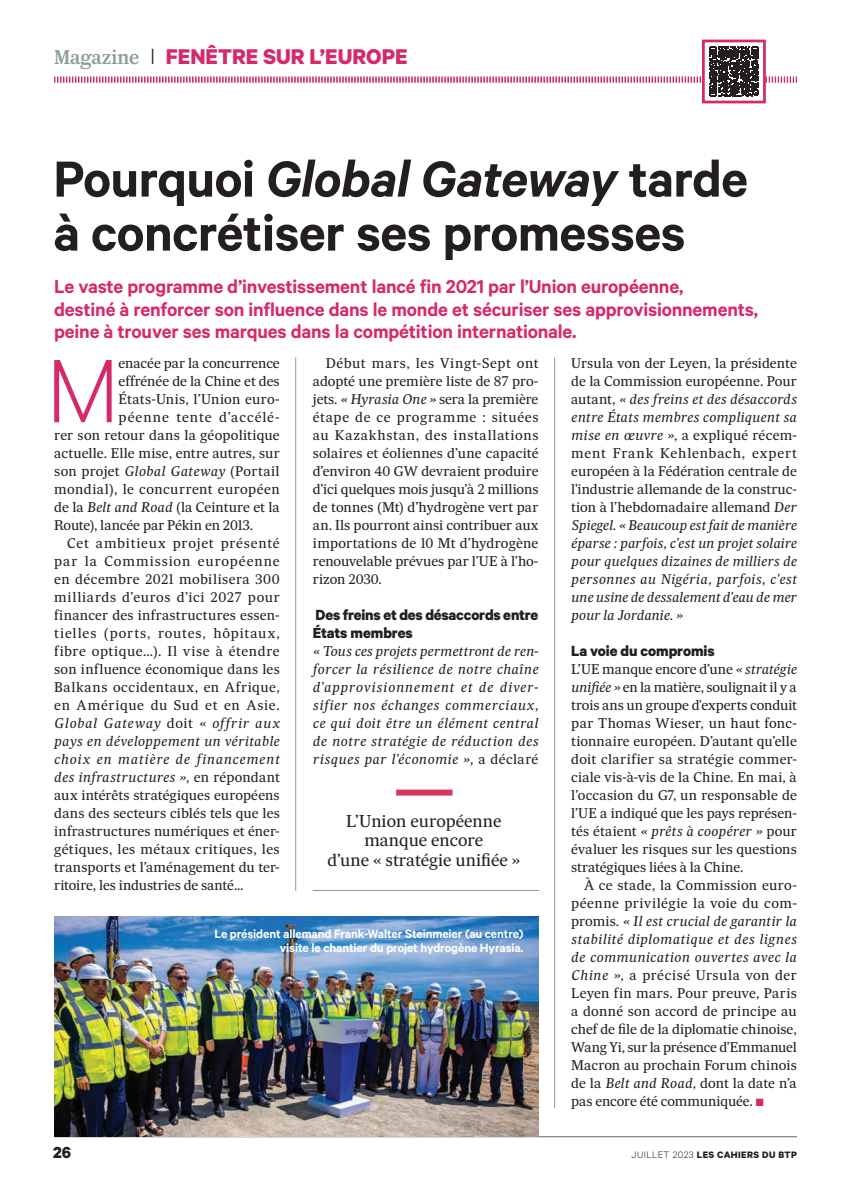
<style>
.page{position:relative;width:852px;height:1192px;background:#fff}
.page>*{position:absolute;margin:0;border:0;box-sizing:border-box;transform-origin:0 0}
.t1{font:300 101.4px "Calibre";color:#d6296b}
.t2{font:600 57px/54px "Calibre";letter-spacing:-.01em;color:#231f20}
.t3{font:700 24px "Calibre";color:#d6296b}
.t4{font:600 21px/22.5px "Calibre";letter-spacing:-.01em;color:#d6296b}
.t5{font:700 18px "Calibre";color:#231f20}
.t6{font:700 16.5px/18px "Calibre";letter-spacing:-.01em;color:#231f20}
.t7{font:16.5px/19.5px "Sueca";color:#231f20;text-align:center}
.t8{font:13.5px/18px "Sueca";letter-spacing:.015em;color:#231f20;text-align:justify}
.t9{font:italic 13.5px/18px "Sueca";letter-spacing:.035em;color:#231f20;text-align:justify}
.t10{font:13.5px "Sueca";letter-spacing:-.005em;color:#231f20}
.t11{font:600 13.5px/13.5px "Calibre";letter-spacing:-.01em;color:#fff;text-align:right}
.t12{font:13.5px "Sueca";letter-spacing:.04em;color:#231f20}
.t13{font:13.5px "Sueca";letter-spacing:.055em;color:#231f20}
.t14{font:13.5px "Sueca";letter-spacing:.07em;color:#231f20}
.t15{font:13.5px "Sueca";letter-spacing:.06em;color:#231f20}
.t16{font:italic 13.5px "Sueca";letter-spacing:.055em;color:#231f20}
.t17{font:italic 13.5px "Sueca";letter-spacing:.06em;color:#231f20}
.t18{font:13.5px "Sueca";letter-spacing:.045em;color:#231f20}
.t19{font:700 10.5px "Calibre";letter-spacing:.04em;color:#231f20}
.s1{font-family:"Caponi Text";font-weight:500;font-size:21px;color:#8b9b97}
.s2{font-weight:300;font-size:24.75px;color:#231f20}
.s3{font-style:italic}
.s4{font-style:normal}
.s5{color:#d6296b}
.s6{font-weight:300}
</style>
<div class="page">
<hr style="left:54px;top:1136px;width:742px;height:1px;background:#8b9b97">
<hr style="left:295px;top:357px;width:1px;height:534px;background:#8b9b97">
<hr style="left:554px;top:357px;width:1px;height:751px;background:#8b9b97">
<div style="left:396px;top:789px;width:56px;height:6px;background:#d83461"></div>
<hr style="left:312px;top:890px;width:227px;height:1px;background:#8b9b97">
<img style="left:54px;top:916px;width:484px;height:220px">
<svg style="left:54px;top:39px;width:743px;height:65px"></svg>
<h3 class="t3" style="left:54px;top:41px;width:355px"><span class="s1">Magazine</span> <span class="s2">I</span> FENÊTRE SUR L’EUROPE</h3>
<h2 class="t2" style="left:53px;top:150px;width:696px">Pourquoi <span class="s3">Global Gateway</span> tarde à concrétiser ses promesses</h2>
<h3 class="t4" style="left:54px;top:275px;width:705px">Le vaste programme d’investissement lancé fin 2021 par l’Union européenne,<br>destiné à renforcer son influence dans le monde et sécuriser ses approvisionnements, peine à trouver ses marques dans la compétition internationale.</h3>
<h1 class="t1" style="left:46px;top:332px;width:75px">M</h1>
<p class="t10" style="left:119px;top:353px;width:163px">enacée par la concurrence</p>
<p class="t10" style="left:119px;top:371px;width:162px">effrénée de la Chine et des</p>
<p class="t8" style="left:119px;top:390px;width:163px">États-Unis, l’Union euro-</p>
<p class="t14" style="left:119px;top:407px;width:163px">péenne tente d’accélé-</p>
<p class="t8" style="left:54px;top:426px;width:227px">rer son retour dans la géopolitique</p>
<p class="t8" style="left:54px;top:444px;width:227px">actuelle. Elle mise, entre autres, sur</p>
<p class="t8" style="left:54px;top:462px;width:227px">son projet <span class="s3">Global Gateway</span> (Portail</p>
<p class="t8" style="left:54px;top:480px;width:227px">mondial), le concurrent européen</p>
<p class="t8" style="left:54px;top:498px;width:227px">de la <span class="s3">Belt and Road</span> (la Ceinture et la</p>
<p class="t10" style="left:54px;top:515px;width:200px">Route), lancée par Pékin en 2013.</p>
<p class="t13" style="left:67px;top:533px;width:214px">Cet ambitieux projet présenté</p>
<p class="t14" style="left:54px;top:551px;width:227px">par la Commission européenne</p>
<p class="t8" style="left:54px;top:570px;width:227px">en décembre 2021 mobilisera 300</p>
<p class="t13" style="left:54px;top:587px;width:227px">milliards d’euros d’ici 2027 pour</p>
<p class="t8" style="left:54px;top:606px;width:227px">financer des infrastructures essen-</p>
<p class="t15" style="left:54px;top:623px;width:227px">tielles (ports, routes, hôpitaux,</p>
<p class="t12" style="left:54px;top:641px;width:227px">fibre optique…). Il vise à étendre</p>
<p class="t8" style="left:54px;top:660px;width:227px">son influence économique dans les</p>
<p class="t12" style="left:54px;top:677px;width:227px">Balkans occidentaux, en Afrique,</p>
<p class="t18" style="left:54px;top:695px;width:227px">en Amérique du Sud et en Asie.</p>
<p class="t16" style="left:54px;top:713px;width:227px">Global Gateway <span class="s4">doit</span> « offrir aux</p>
<p class="t9" style="left:54px;top:732px;width:227px">pays en développement un véritable</p>
<p class="t17" style="left:54px;top:749px;width:227px">choix en matière de financement</p>
<p class="t9" style="left:54px;top:768px;width:227px">des infrastructures », <span class="s4">en répondant</span></p>
<p class="t8" style="left:54px;top:786px;width:227px">aux intérêts stratégiques européens</p>
<p class="t8" style="left:54px;top:804px;width:227px">dans des secteurs ciblés tels que les</p>
<p class="t8" style="left:54px;top:822px;width:227px">infrastructures numériques et éner-</p>
<p class="t8" style="left:54px;top:840px;width:227px">gétiques, les métaux critiques, les</p>
<p class="t8" style="left:54px;top:858px;width:227px">transports et l’aménagement du ter-</p>
<p class="t10" style="left:54px;top:875px;width:191px">ritoire, les industries de santé...</p>
<p class="t8" style="left:313px;top:354px;width:227px;text-indent:13px">Début mars, les Vingt-Sept ont adopté une première liste de 87 pro&shy;jets. <span class="s3">« Hyrasia One »</span> sera la première étape de ce programme : situées au Kazakhstan, des installations solaires et éoliennes d’une capacité d’environ 40 GW devraient produire d’ici quelques mois jusqu’à 2 millions de tonnes (Mt) d’hydrogène vert par an. Ils pourront ainsi contribuer aux importations de 10 Mt d’hydrogène renouvelable prévues par l’UE à l’ho&shy;rizon 2030.</p>
<p class="t6" style="left:313px;top:605px;width:227px">Des freins et des désaccords entre<br>États membres</p>
<p class="t9" style="left:313px;top:642px;width:227px">« Tous ces projets permettront de ren&shy;forcer la résilience de notre chaîne d'approvisionnement et de diver&shy;sifier nos échanges commerciaux, ce qui doit être un élément central de notre stratégie de réduction des risques par l'économie », <span class="s4">a déclaré</span></p>
<p class="t7" style="left:327px;top:810px;width:194px">L’Union européenne manque encore<br>d’une « stratégie unifiée »</p>
<p class="t11" style="left:214px;top:927px;width:310px">Le président allemand Frank-Walter Steinmeier (au centre) visite le chantier du projet hydrogène Hyrasia.</p>
<p class="t9" style="left:571px;top:354px;width:227px"><span class="s4">Ursula von der Leyen, la présidente de la Commission européenne. Pour autant,</span> « des freins et des désaccords entre États membres compliquent sa mise en œuvre », <span class="s4">a expliqué récem&shy;ment Frank Kehlenbach, expert européen à la Fédération centrale de l'industrie allemande de la construc&shy;tion à l’hebdomadaire allemand</span> Der Spiegel<span class="s4">.</span> « Beaucoup est fait de manière éparse : parfois, c'est un projet solaire pour quelques dizaines de milliers de personnes au Nigéria, parfois, c'est une usine de dessalement d'eau de mer pour la Jordanie. »</p>
<p class="t6" style="left:571px;top:641px;width:145px">La voie du compromis</p>
<p class="t8" style="left:571px;top:660px;width:227px">L’UE manque encore d’une <span class="s3">« stratégie unifiée »</span> en la matière, soulignait il y a trois ans un groupe d'experts conduit par Thomas Wieser, un haut fonc&shy;tionnaire européen. D’autant qu’elle doit clarifier sa stratégie commer&shy;ciale vis-à-vis de la Chine. En mai, à l’occasion du G7, un responsable de l’UE a indiqué que les pays représen&shy;tés étaient <span class="s3">« prêts à coopérer »</span> pour évaluer les risques sur les questions stratégiques liées à la Chine.</p>
<p class="t8" style="left:571px;top:876px;width:227px;text-indent:13px">À ce stade, la Commission euro&shy;péenne privilégie la voie du com&shy;promis. <span class="s3">« Il est crucial de garantir la stabilité diplomatique et des lignes de communication ouvertes avec la Chine »</span>, a précisé Ursula von der Leyen fin mars. Pour preuve, Paris a donné son accord de principe au chef de file de la diplomatie chinoise, Wang Yi, sur la présence d’Emmanuel Macron au prochain Forum chinois de la <span class="s3">Belt and Road,</span> dont la date n’a pas encore été communiquée. <span class="s5">■</span></p>
<h3 class="t5" style="left:53px;top:1141px;width:20px">26</h3>
<p class="t19" style="left:631px;top:1148px;width:167px"><span class="s6">JUILLET 2023</span> LES CAHIERS DU BTP</p>
</div>
